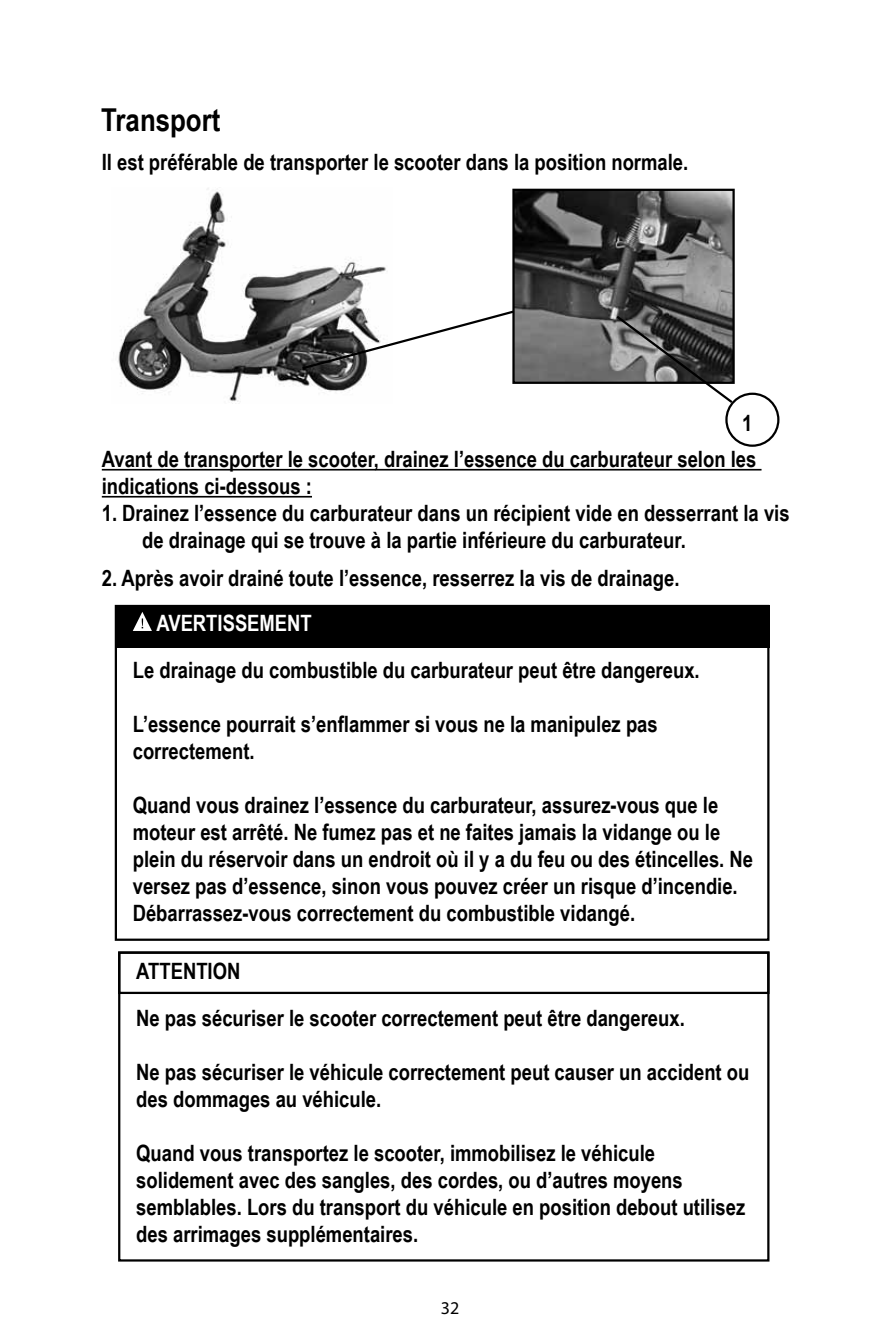
<style>
.page{position:relative;width:891px;height:1337px;background:#fff}
.page>*{position:absolute;margin:0;border:0;box-sizing:border-box;transform-origin:0 0}
.t1{font:700 31.5px "Arial Narrow";color:#000}
.t2{font:700 22.5px/27px "Arial Narrow";color:#000}
.t3{font:700 22.5px "Arial Narrow";color:#fff}
.t4{font:18px "Myriad Pro";color:#000}
</style>
<div class="page">
<hr style="left:102px;top:469px;width:660px;height:1px;background:#000">
<hr style="left:102px;top:496px;width:210px;height:1px;background:#000">
<div style="left:115px;top:605px;width:655px;height:42px;background:#000"></div>
<svg style="left:133px;top:612px;width:19px;height:19px"></svg>
<div style="left:118px;top:951px;width:652px;height:43px;border:2px solid #000"></div>
<div style="left:118px;top:951px;width:652px;height:310px;border:2px solid #000"></div>
<img style="left:118px;top:188px;width:268px;height:214px">
<img style="left:515px;top:192px;width:217px;height:189px">
<div style="left:512px;top:189px;width:223px;height:195px;border:2px solid #000"></div>
<svg style="left:300px;top:309px;width:216px;height:62px"></svg>
<div style="left:725px;top:392px;width:54px;height:55px;border:2px solid #000;border-radius:50%"></div>
<svg style="left:614px;top:313px;width:121px;height:92px"></svg>
<h1 class="t1" style="left:101px;top:96px;width:121px">Transport</h1>
<p class="t2" style="left:102px;top:148px;width:588px">Il est préférable de transporter le scooter dans la position normale.</p>
<p class="t2" style="left:742px;top:408px;width:12px">1</p>
<p class="t2" style="left:102px;top:445px;width:656px">Avant de transporter le scooter, drainez l’essence du carburateur selon les indications ci-dessous :</p>
<p class="t2" style="left:142px;top:499px;width:649px;text-indent:-40px">1. Drainez l’essence du carburateur dans un récipient vide en desserrant la vis de drainage qui se trouve à la partie inférieure du carburateur.</p>
<p class="t2" style="left:102px;top:563px;width:579px">2. Après avoir drainé toute l’essence, resserrez la vis de drainage.</p>
<p class="t3" style="left:156px;top:606px;width:157px">AVERTISSEMENT</p>
<p class="t2" style="left:133px;top:655px;width:568px">Le drainage du combustible du carburateur peut être dangereux.</p>
<p class="t2" style="left:133px;top:709px;width:527px">L’essence pourrait s’enflammer si vous ne la manipulez pas correctement.</p>
<p class="t2" style="left:133px;top:790px;width:622px">Quand vous drainez l’essence du carburateur, assurez-vous que le moteur est arrêté. Ne fumez pas et ne faites jamais la vidange ou le plein du réservoir dans un endroit où il y a du feu ou des étincelles. Ne versez pas d’essence, sinon vous pouvez créer un risque d’incendie.<br>Débarrassez-vous correctement du combustible vidangé.</p>
<p class="t2" style="left:136px;top:946px;width:550px;line-height:47.2px">ATTENTION<br>Ne pas sécuriser le scooter correctement peut être dangereux.</p>
<p class="t2" style="left:136px;top:1057px;width:615px">Ne pas sécuriser le véhicule correctement peut causer un accident ou des dommages au véhicule.</p>
<p class="t2" style="left:136px;top:1138px;width:611px">Quand vous transportez le scooter, immobilisez le véhicule solidement avec des sangles, des cordes, ou d’autres moyens semblables. Lors du transport du véhicule en position debout utilisez des arrimages supplémentaires.</p>
<p class="t4" style="left:441px;top:1297px;width:20px">32</p>
</div>
